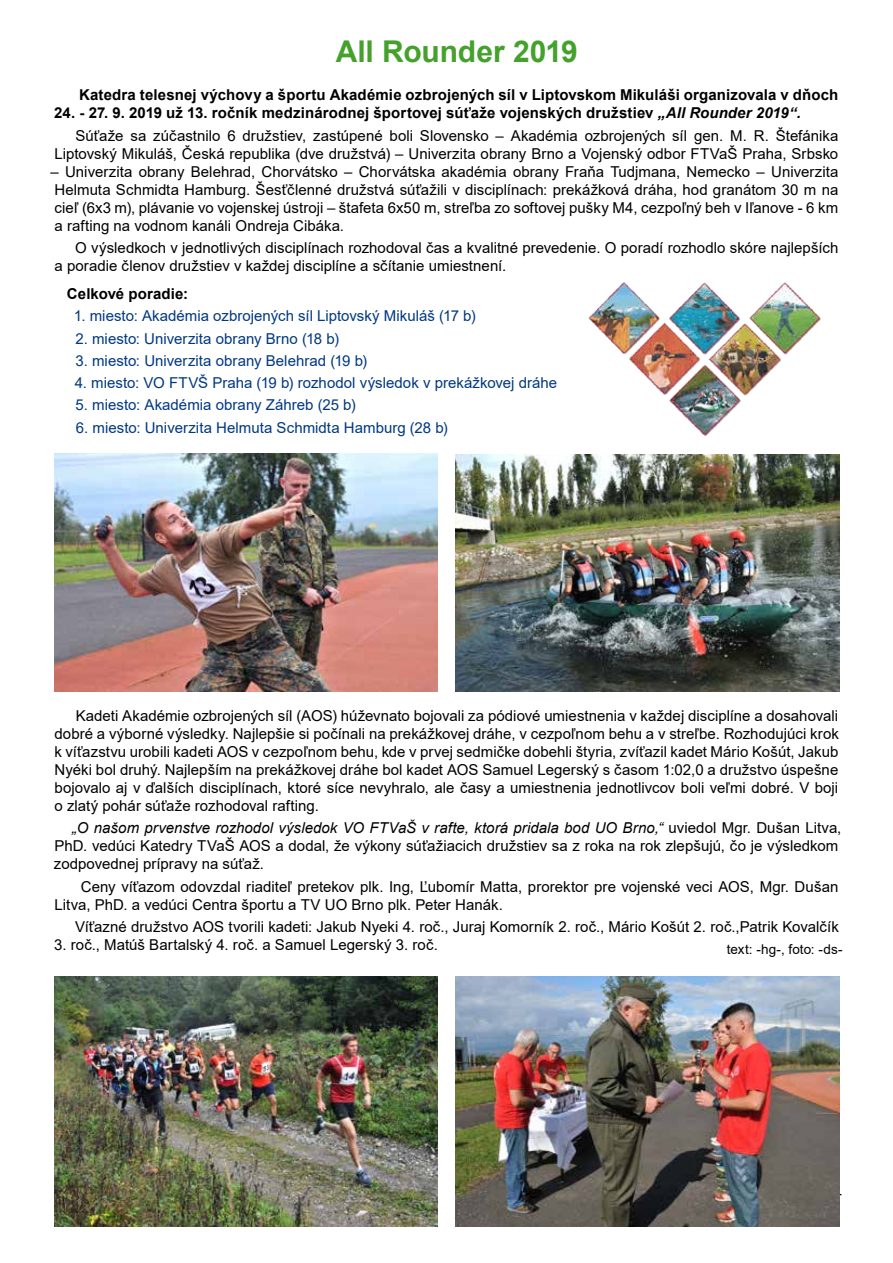
<style>
.page{position:relative;width:893px;height:1263px;background:#fff}
.page>*{position:absolute;margin:0;border:0;box-sizing:border-box;transform-origin:0 0}
.t1{font:700 30px "Arial";letter-spacing:-.005em;color:#44a12b}
.t2{font:15px/18px "Arial";color:#000}
.t3{font:15px "Arial";color:#003882}
.t4{font:700 15px "Arial";letter-spacing:.01em;color:#000}
.t5{font:13.5px "Arial";letter-spacing:.005em;color:#000}
.s1{font-weight:700}
.s2{font-weight:700;font-style:italic}
.s3{font-style:italic}
</style>
<div class="page">
<img style="left:54px;top:454px;width:384px;height:237px">
<img style="left:54px;top:976px;width:384px;height:250px">
<img style="left:588px;top:282px;width:233px;height:154px">
<img style="left:456px;top:454px;width:383px;height:237px">
<img style="left:456px;top:976px;width:383px;height:250px">
<h1 class="t1" style="left:336px;top:31px;width:243px">All Rounder 2019</h1>
<p class="t4" style="left:79px;top:85px;width:761px">Katedra telesnej výchovy a športu Akadémie ozbrojených síl v Liptovskom Mikuláši organizovala v dňoch</p>
<p class="t2" style="left:75px;top:102px;width:764px;line-height:22.2px;text-indent:-21px"><span class="s1">24. - 27. 9. 2019 už 13. ročník medzinárodnej športovej súťaže vojenských družstiev</span> <span class="s2">„All Rounder 2019“.<br></span>Súťaže sa zúčastnilo 6 družstiev, zastúpené boli Slovensko – Akadémia ozbrojených síl gen. M. R. Štefánika</p>
<p class="t2" style="left:55px;top:144px;width:785px">Liptovský Mikuláš, Česká republika (dve družstvá) – Univerzita obrany Brno a Vojenský odbor FTVaŠ Praha, Srbsko</p>
<p class="t2" style="left:50px;top:162px;width:789px;text-align:justify">– Univerzita obrany Belehrad, Chorvátsko – Chorvátska akadémia obrany Fraňa Tudjmana, Nemecko – Univerzita Helmuta Schmidta Hamburg. Šesťčlenné družstvá súťažili v disciplínach: prekážková dráha, hod granátom 30 m na cieľ (6x3 m), plávanie vo vojenskej ústroji – štafeta 6x50 m, streľba zo softovej pušky M4, cezpoľný beh v Iľanove - 6 km a rafting na vodnom kanáli Ondreja Cibáka.</p>
<p class="t2" style="left:55px;top:239px;width:785px;text-indent:21px">O výsledkoch v jednotlivých disciplínach rozhodoval čas a kvalitné prevedenie. O poradí rozhodlo skóre najlepších a poradie členov družstiev v každej disciplíne a sčítanie umiestnení.</p>
<p class="t4" style="left:67px;top:283px;width:123px">Celkové poradie:</p>
<p class="t3" style="left:74px;top:306px;width:404px">1. miesto: Akadémia ozbrojených síl Liptovský Mikuláš (17 b)</p>
<p class="t3" style="left:75px;top:328px;width:265px">2. miesto: Univerzita obrany Brno (18 b)</p>
<p class="t3" style="left:75px;top:350px;width:293px">3. miesto: Univerzita obrany Belehrad (19 b)</p>
<p class="t3" style="left:75px;top:373px;width:484px">4. miesto: VO FTVŠ Praha (19 b) rozhodol výsledok v prekážkovej dráhe</p>
<p class="t3" style="left:76px;top:395px;width:282px">5. miesto: Akadémia obrany Záhreb (25 b)</p>
<p class="t3" style="left:76px;top:417px;width:374px">6. miesto: Univerzita Helmuta Schmidta Hamburg (28 b)</p>
<p class="t2" style="left:54px;top:707px;width:786px;text-align:justify;text-indent:21px">Kadeti Akadémie ozbrojených síl (AOS) húževnato bojovali za pódiové umiestnenia v každej disciplíne a dosahovali dobré a výborné výsledky. Najlepšie si počínali na prekážkovej dráhe, v cezpoľnom behu a v streľbe. Rozhodujúci krok k víťazstvu urobili kadeti AOS v cezpoľnom behu, kde v prvej sedmičke dobehli štyria, zvíťazil kadet Mário Košút, Jakub Nyéki bol druhý. Najlepším na prekážkovej dráhe bol kadet AOS Samuel Legerský s časom 1:02,0 a družstvo úspešne bojovalo aj v ďalších disciplínach, ktoré síce nevyhralo, ale časy a umiestnenia jednotlivcov boli veľmi dobré. V boji o zlatý pohár súťaže rozhodoval rafting.</p>
<p class="t2" style="left:54px;top:819px;width:789px;text-indent:18px"><span class="s3">„O našom prvenstve rozhodol výsledok VO FTVaŠ v rafte, ktorá pridala bod UO Brno,“</span> uviedol Mgr. Dušan Litva,<br>PhD. vedúci Katedry TVaŠ AOS a dodal, že výkony súťažiacich družstiev sa z roka na rok zlepšujú, čo je výsledkom zodpovednej prípravy na súťaž.</p>
<p class="t2" style="left:55px;top:877px;width:785px;text-indent:26px">Ceny víťazom odovzdal riaditeľ pretekov plk. Ing, Ľubomír Matta, prorektor pre vojenské veci AOS, Mgr. Dušan<br>Litva, PhD. a vedúci Centra športu a TV UO Brno plk. Peter Hanák.</p>
<p class="t2" style="left:75px;top:917px;width:765px">Víťazné družstvo AOS tvorili kadeti: Jakub Nyeki 4. roč., Juraj Komorník 2. roč., Mário Košút 2. roč.,Patrik Kovalčík</p>
<p class="t2" style="left:54px;top:935px;width:385px">3. roč., Matúš Bartalský 4. roč. a Samuel Legerský 3. roč.</p>
<p class="t5" style="left:727px;top:940px;width:117px">text: -hg-, foto: -ds-</p>
</div>
